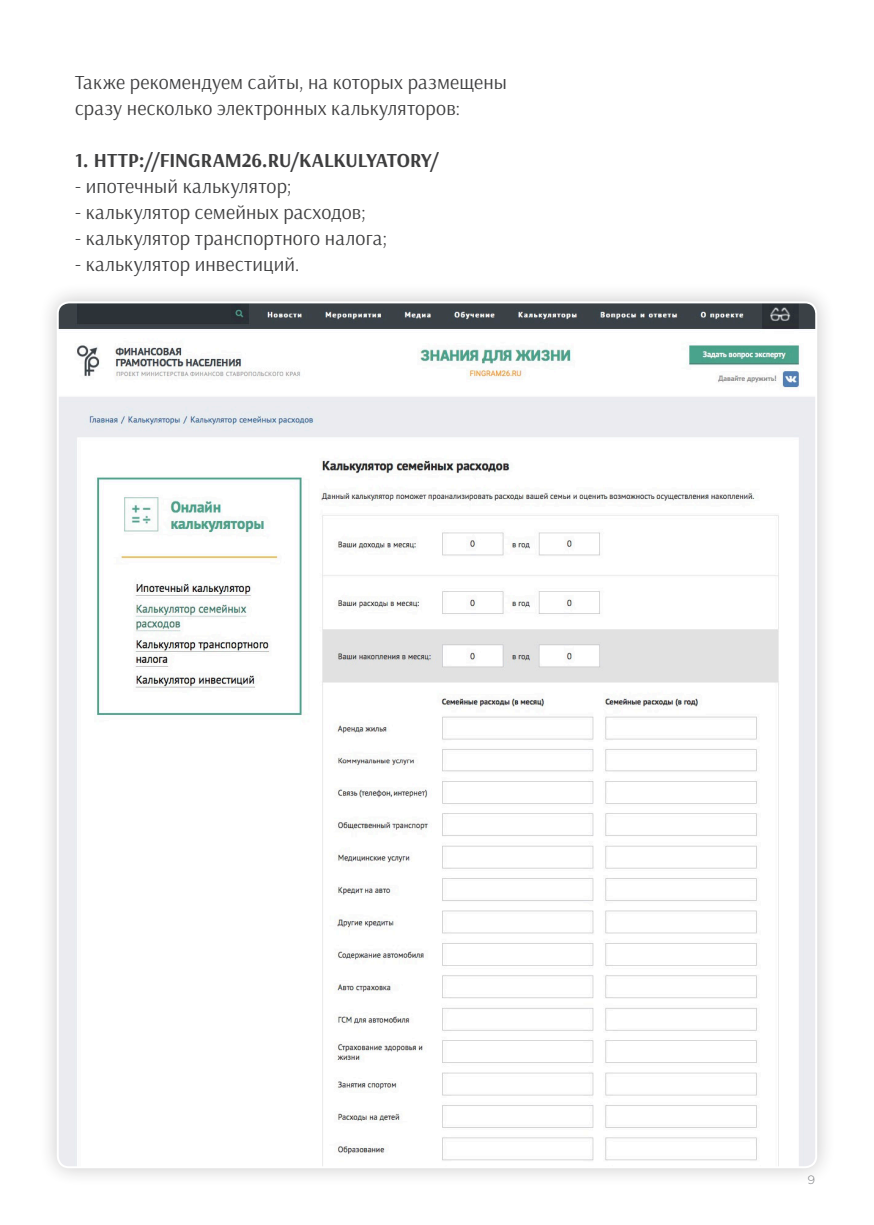
<style>
.page{position:relative;width:874px;height:1225px;background:#fff}
.page>*{position:absolute;margin:0;border:0;box-sizing:border-box;transform-origin:0 0}
.t1{font:20px "Arsenal";letter-spacing:.01em;color:#3e3e3f}
.t2{font:700 20px "Arsenal";letter-spacing:-.005em;color:#3e3e3f}
.t3{font:300 12px "Gotham Pro";color:#808285}
</style>
<div class="page">
<div style="left:38px;top:282px;width:797px;height:905px;background:#231f20;opacity:.25"></div>
<img style="left:58px;top:302px;width:757px;height:865px">
<p class="t1" style="left:75px;top:70px;width:433px">Также рекомендуем сайты, на которых размещены</p>
<p class="t1" style="left:75px;top:96px;width:386px">сразу несколько электронных калькуляторов:</p>
<p class="t2" style="left:75px;top:148px;width:365px">1. HTTP://FINGRAM26.RU/KALKULYATORY/</p>
<p class="t1" style="left:75px;top:174px;width:218px">- ипотечный калькулятор;</p>
<p class="t1" style="left:75px;top:200px;width:292px">- калькулятор семейных расходов;</p>
<p class="t1" style="left:75px;top:226px;width:313px">- калькулятор транспортного налога;</p>
<p class="t1" style="left:75px;top:252px;width:226px">- калькулятор инвестиций.</p>
<p class="t3" style="left:807px;top:1173px;width:9px">9</p>
</div>
